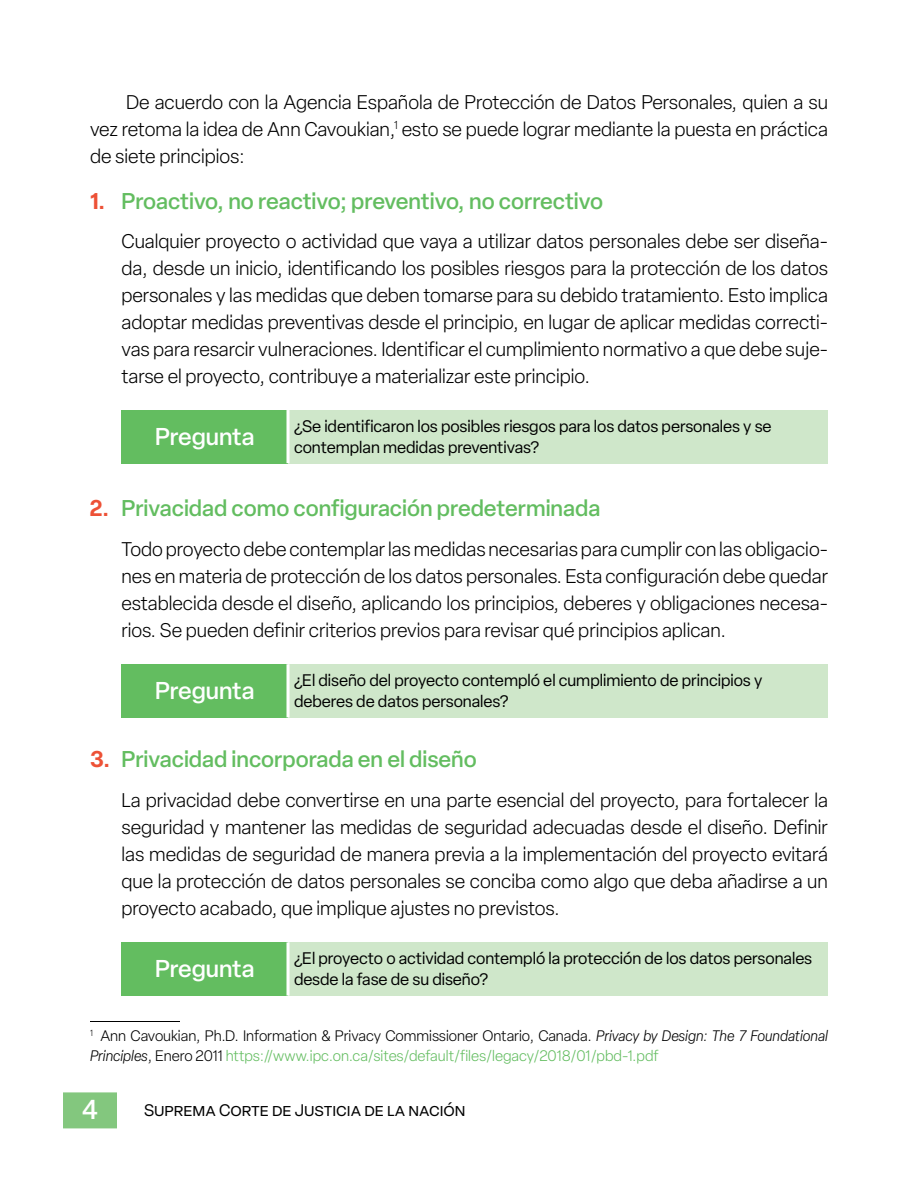
<style>
.page{position:relative;width:918px;height:1188px;background:#fff}
.page>*{position:absolute;margin:0;border:0;box-sizing:border-box;transform-origin:0 0}
.t1{font:500 27px "Elza";color:#fff}
.PREG_1{font:500 24px "Elza";color:#fff}
.NUMS{font:500 22.5px "Elza";color:#63bd60}
.NUMS_TEXTO{font:300 19.5px/27px "Elza";color:#000;text-align:justify}
.C_S{font:300 19.5px/27px "Elza";color:#000;text-align:justify}
.PREG_2{font:16.5px/21px "Elza";color:#000}
.NOTA{font:300 15px/19.5px "Elza";color:#000}
.s1{font-weight:600;color:#ed5136}
.s2{font-style:italic}
.s3{color:#63bd60}
</style>
<div class="page">
<div style="left:63px;top:1092px;width:54px;height:36px;background:#83c77e"></div>
<div style="left:122px;top:410px;width:166px;height:53px;background:#63bd60"></div>
<div style="left:288px;top:410px;width:540px;height:53px;background:#cfe7ca"></div>
<svg style="left:286px;top:410px;width:4px;height:53px"></svg>
<div style="left:122px;top:664px;width:166px;height:53px;background:#63bd60"></div>
<div style="left:288px;top:664px;width:540px;height:53px;background:#cfe7ca"></div>
<svg style="left:286px;top:664px;width:4px;height:53px"></svg>
<div style="left:122px;top:942px;width:166px;height:54px;background:#63bd60"></div>
<div style="left:288px;top:942px;width:540px;height:54px;background:#cfe7ca"></div>
<svg style="left:286px;top:942px;width:4px;height:54px"></svg>
<hr style="left:90px;top:1021px;width:90px;height:1px;background:#000">
<p class="C_S" style="left:90px;top:88px;width:740px;text-indent:36px">De acuerdo con la Agencia Española de Protección de Datos Personales, quien a su vez retoma la idea de Ann Cavoukian,<sup>1</sup> esto se puede lograr mediante la puesta en práctica de siete principios:</p>
<p class="NUMS" style="left:90px;top:186px;width:515px"><span class="s1">1.</span> Proactivo, no reactivo; preventivo, no correctivo</p>
<p class="NUMS_TEXTO" style="left:122px;top:228px;width:708px">Cualquier proyecto o actividad que vaya a utilizar datos personales debe ser diseña&shy;da, desde un inicio, identificando los posibles riesgos para la protección de los datos personales y las medidas que deben tomarse para su debido tratamiento. Esto implica adoptar medidas preventivas desde el principio, en lugar de aplicar medidas correcti&shy;vas para resarcir vulneraciones. Identificar el cumplimiento normativo a que debe suje&shy;tarse el proyecto, contribuye a materializar este principio.</p>
<p class="PREG_1" style="left:155px;top:420px;width:101px">Pregunta</p>
<p class="PREG_2" style="left:294px;top:415px;width:479px">¿Se identificaron los posibles riesgos para los datos personales y se contemplan medidas preventivas?</p>
<p class="NUMS" style="left:90px;top:492px;width:512px"><span class="s1">2.</span> Privacidad como configuración predeterminada</p>
<p class="NUMS_TEXTO" style="left:122px;top:536px;width:708px">Todo proyecto debe contemplar las medidas necesarias para cumplir con las obligacio&shy;nes en materia de protección de los datos personales. Esta configuración debe quedar establecida desde el diseño, aplicando los principios, deberes y obligaciones necesa&shy;rios. Se pueden definir criterios previos para revisar qué principios aplican.</p>
<p class="PREG_1" style="left:155px;top:674px;width:101px">Pregunta</p>
<p class="PREG_2" style="left:294px;top:670px;width:470px">¿El diseño del proyecto contempló el cumplimiento de principios y deberes de datos personales?</p>
<p class="NUMS" style="left:90px;top:744px;width:388px"><span class="s1">3.</span> Privacidad incorporada en el diseño</p>
<p class="NUMS_TEXTO" style="left:122px;top:787px;width:708px">La privacidad debe convertirse en una parte esencial del proyecto, para fortalecer la seguridad y mantener las medidas de seguridad adecuadas desde el diseño. Definir las medidas de seguridad de manera previa a la implementación del proyecto evitará que la protección de datos personales se conciba como algo que deba añadirse a un proyecto acabado, que implique ajustes no previstos.</p>
<p class="PREG_1" style="left:155px;top:952px;width:101px">Pregunta</p>
<p class="PREG_2" style="left:294px;top:948px;width:520px">¿El proyecto o actividad contempló la protección de los datos personales desde la fase de su diseño?</p>
<p class="NOTA" style="left:90px;top:1026px;width:739px"><sup>1</sup> Ann Cavoukian, Ph.D. Information &amp; Privacy Commissioner Ontario, Canada. <span class="s2">Privacy by Design: The 7 Foundational<br>Principles</span>, Enero 2011 <span class="s3">https://www.ipc.on.ca/sites/default/files/legacy/2018/01/pbd-1.pdf</span></p>
<h1 class="t1" style="left:82px;top:1091px;width:18px">4</h1>
<p class="PREG_2" style="left:144px;top:1100px;width:323px">Suprema Corte de Justicia de la nación</p>
</div>
